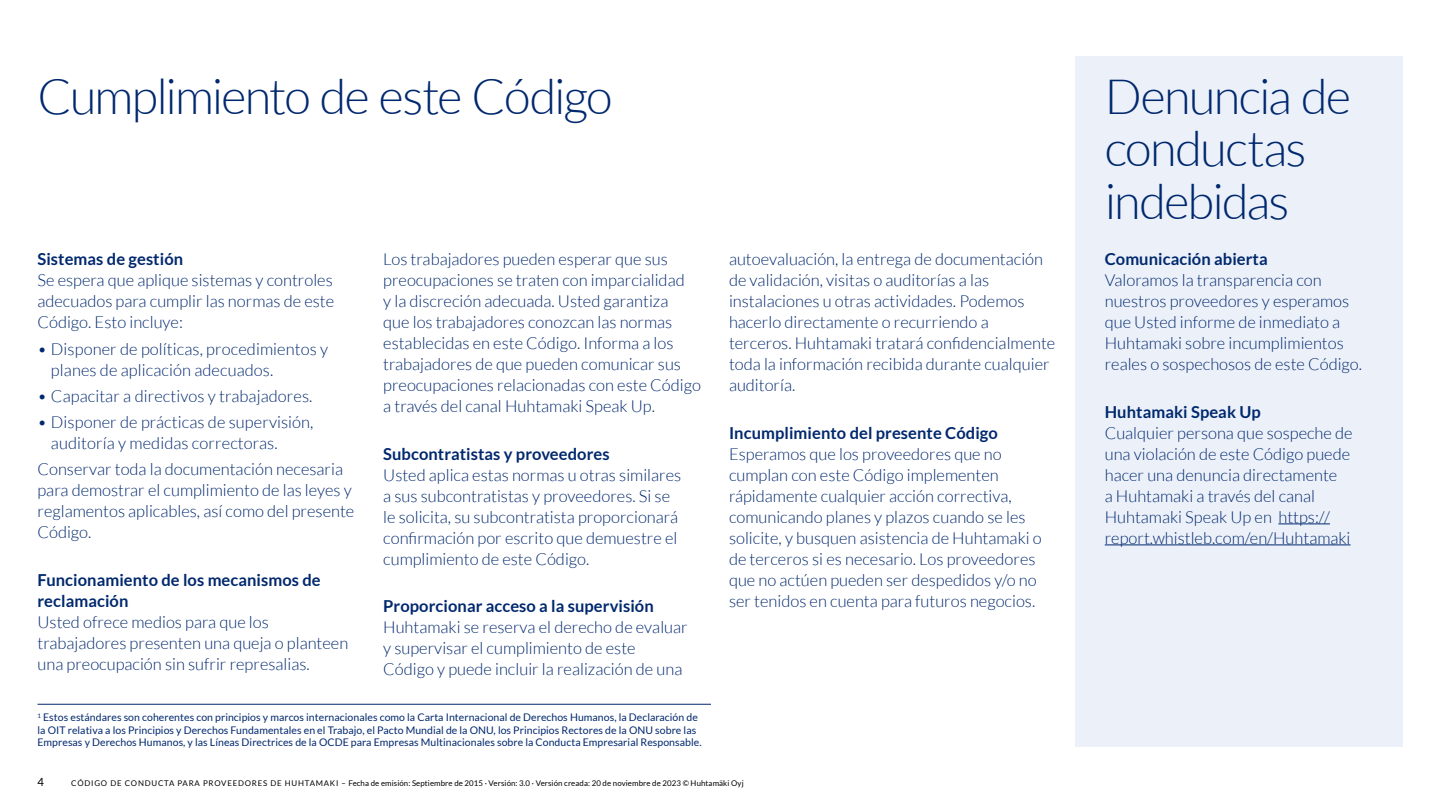
<style>
.page{position:relative;width:1440px;height:810px;background:#fff}
.page>*{position:absolute;margin:0;border:0;box-sizing:border-box;transform-origin:0 0}
.t1{font:300 48.75px/52.5px "Lato";letter-spacing:-.035em;color:#00286e}
.t2{font:300 16.5px/21px "Lato";color:#00286e}
.t3{font:700 16.5px/21px "Lato";letter-spacing:.005em;color:#00286e}
.t4{font:11.25px "Lato";color:#000}
.t5{font:10.5px/12.6px "Lato";letter-spacing:.005em;color:#00286e}
.t6{font:7.88px "Lato";letter-spacing:.01em;color:#000}
</style>
<div class="page">
<div style="left:1075px;top:56px;width:327px;height:691px;background:#ecf1f9"></div>
<hr style="left:1278px;top:524px;width:52px;height:1px;background:#00286e">
<hr style="left:1105px;top:545px;width:246px;height:1px;background:#00286e">
<hr style="left:38px;top:704px;width:673px;height:1px;background:#00286e">
<h1 class="t1" style="left:38px;top:70px;width:576px">Cumplimiento de este Código</h1>
<h1 class="t1" style="left:1105px;top:70px;width:248px">Denuncia de conductas indebidas</h1>
<p class="t2" style="left:729px;top:249px;width:328px">autoevaluación, la entrega de documentación de validación, visitas o auditorías a las instalaciones u otras actividades. Podemos hacerlo directamente o recurriendo a terceros. Huhtamaki tratará confidencialmente toda la información recibida durante cualquier auditoría.</p>
<p class="t3" style="left:729px;top:422px;width:270px">Incumplimiento del presente Código</p>
<p class="t2" style="left:729px;top:443px;width:314px">Esperamos que los proveedores que no cumplan con este Código implementen rápidamente cualquier acción correctiva, comunicando planes y plazos cuando se les solicite, y busquen asistencia de Huhtamaki o de terceros si es necesario. Los proveedores que no actúen pueden ser despedidos y/o no ser tenidos en cuenta para futuros negocios.</p>
<p class="t3" style="left:1105px;top:249px;width:164px">Comunicación abierta</p>
<p class="t2" style="left:1105px;top:270px;width:259px">Valoramos la transparencia con nuestros proveedores y esperamos que Usted informe de inmediato a Huhtamaki sobre incumplimientos reales o sospechosos de este Código.</p>
<p class="t3" style="left:1105px;top:401px;width:158px">Huhtamaki Speak Up</p>
<p class="t2" style="left:1105px;top:422px;width:249px">Cualquier persona que sospeche de una violación de este Código puede hacer una denuncia directamente<br>a Huhtamaki a través del canal Huhtamaki Speak Up en https:// report.whistleb.com/en/Huhtamaki</p>
<p class="t3" style="left:38px;top:249px;width:147px">Sistemas de gestión</p>
<p class="t2" style="left:38px;top:270px;width:298px;text-align:justify">Se espera que aplique sistemas y controles adecuados para cumplir las normas de este Código. Esto incluye:</p>
<p class="t2" style="left:51px;top:338px;width:279px;text-indent:-13px">• Disponer de políticas, procedimientos y planes de aplicación adecuados.</p>
<p class="t2" style="left:38px;top:385px;width:276px">• Capacitar a directivos y trabajadores.</p>
<p class="t2" style="left:51px;top:412px;width:264px;text-indent:-13px">• Disponer de prácticas de supervisión, auditoría y medidas correctoras.</p>
<p class="t2" style="left:38px;top:459px;width:318px">Conservar toda la documentación necesaria para demostrar el cumplimiento de las leyes y reglamentos aplicables, así como del presente Código.</p>
<p class="t3" style="left:38px;top:569px;width:285px">Funcionamiento de los mecanismos de reclamación</p>
<p class="t2" style="left:38px;top:611px;width:312px">Usted ofrece medios para que los trabajadores presenten una queja o planteen una preocupación sin sufrir represalias.</p>
<p class="t2" style="left:383px;top:249px;width:319px">Los trabajadores pueden esperar que sus preocupaciones se traten con imparcialidad<br>y la discreción adecuada. Usted garantiza<br>que los trabajadores conozcan las normas establecidas en este Código. Informa a los trabajadores de que pueden comunicar sus preocupaciones relacionadas con este Código a través del canal Huhtamaki Speak Up.</p>
<p class="t3" style="left:383px;top:443px;width:228px">Subcontratistas y proveedores</p>
<p class="t2" style="left:383px;top:464px;width:300px">Usted aplica estas normas u otras similares a sus subcontratistas y proveedores. Si se le solicita, su subcontratista proporcionará confirmación por escrito que demuestre el cumplimiento de este Código.</p>
<p class="t3" style="left:383px;top:595px;width:272px">Proporcionar acceso a la supervisión</p>
<p class="t2" style="left:383px;top:617px;width:306px">Huhtamaki se reserva el derecho de evaluar y supervisar el cumplimiento de este<br>Código y puede incluir la realización de una</p>
<p class="t5" style="left:38px;top:711px;width:666px"><sup>1</sup> Estos estándares son coherentes con principios y marcos internacionales como la Carta Internacional de Derechos Humanos, la Declaración de la OIT relativa a los Principios y Derechos Fundamentales en el Trabajo, el Pacto Mundial de la ONU, los Principios Rectores de la ONU sobre las<br>Empresas y Derechos Humanos, y las Líneas Directrices de la OCDE para Empresas Multinacionales sobre la Conducta Empresarial Responsable.</p>
<p class="t4" style="left:38px;top:776px;width:8px">4</p>
<p class="t6" style="left:71px;top:779px;width:674px">CÓDIGO DE CONDUCTA PARA PROVEEDORES DE HUHTAMAKI – Fecha de emisión: Septiembre de 2015 · Versión: 3.0 · Versión creada: 20 de noviembre de 2023 © Huhtamäki Oyj</p>
</div>
